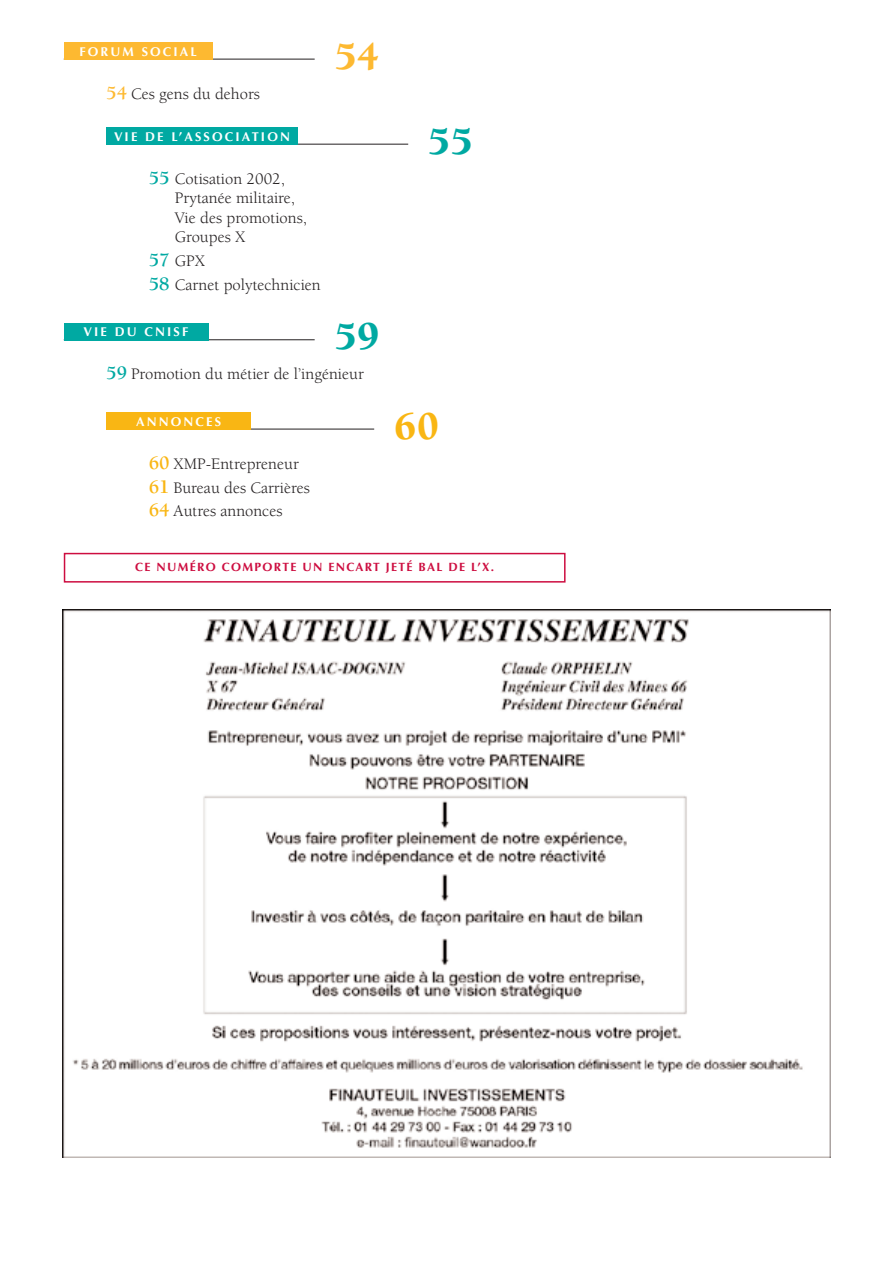
<style>
.page{position:relative;width:893px;height:1263px;background:#fff}
.page>*{position:absolute;margin:0;border:0;box-sizing:border-box;transform-origin:0 0}
.t1{font:900 40.5px "Berkeley";color:#00a9a2}
.t2{font:900 40.5px "Berkeley";color:#f9b614}
.t3{font:900 40.5px "Berkeley";color:#fdb931}
.t4{font:16.5px/19.5px "Berkeley";color:#231f20}
.t5{font:700 12.75px "Optima";letter-spacing:.165em;color:#fff}
.t6{font:700 12px "Optima";letter-spacing:.11em;color:#cd0d40}
.s1{font-weight:700;font-size:19.5px;color:#fdb931}
.s2{font-weight:700;font-size:19.5px;color:#00a9a2}
.s3{font-weight:700;font-size:19.5px;color:#f9b614}
</style>
<div class="page">
<hr style="left:106px;top:144px;width:302px;height:1px;background:#231f20">
<hr style="left:106px;top:429px;width:268px;height:1px;background:#231f20">
<hr style="left:64px;top:339px;width:251px;height:1px;background:#231f20">
<hr style="left:64px;top:59px;width:251px;height:1px;background:#231f20">
<div style="left:64px;top:43px;width:149px;height:17px;background:#fdb931"></div>
<div style="left:64px;top:323px;width:144px;height:17px;background:#00a9a2"></div>
<div style="left:106px;top:128px;width:192px;height:17px;background:#00a9a2"></div>
<div style="left:106px;top:412px;width:145px;height:17px;background:#f9b614"></div>
<div style="left:64px;top:553px;width:502px;height:30px;border:2px solid #cd0d40"></div>
<img style="left:63px;top:609px;width:767px;height:549px">
<p class="t5" style="left:79px;top:46px;width:119px">FORUM SOCIAL</p>
<p class="t4" style="left:106px;top:85px;width:155px"><span class="s1">54</span> Ces gens du dehors</p>
<p class="t5" style="left:114px;top:131px;width:178px">VIE DE L’ASSOCIATION</p>
<p class="t4" style="left:175px;top:170px;width:134px;text-indent:-26px"><span class="s2">55</span> Cotisation 2002,<br>Prytanée militaire,<br>Vie des promotions,<br>Groupes X</p>
<p class="t4" style="left:149px;top:250px;width:173px;line-height:23.7px"><span class="s2">57</span> GPX<br><span class="s2">58</span> Carnet polytechnicien</p>
<h1 class="t3" style="left:335px;top:40px;width:47px">54</h1>
<h1 class="t1" style="left:335px;top:321px;width:47px">59</h1>
<p class="t4" style="left:106px;top:366px;width:259px"><span class="s2">59</span> Promotion du métier de l’ingénieur</p>
<p class="t5" style="left:84px;top:327px;width:106px">VIE DU CNISF</p>
<p class="t5" style="left:136px;top:416px;width:87px">ANNONCES</p>
<p class="t4" style="left:149px;top:453px;width:163px;line-height:23.7px"><span class="s3">60</span> XMP-Entrepreneur<br><span class="s3">61</span> Bureau des Carrières<br><span class="s3">64</span> Autres annonces</p>
<h1 class="t1" style="left:428px;top:125px;width:47px">55</h1>
<h1 class="t2" style="left:394px;top:410px;width:47px">60</h1>
<p class="t6" style="left:135px;top:562px;width:360px">CE NUMÉRO COMPORTE UN ENCART JETÉ BAL DE L’X.</p>
</div>
